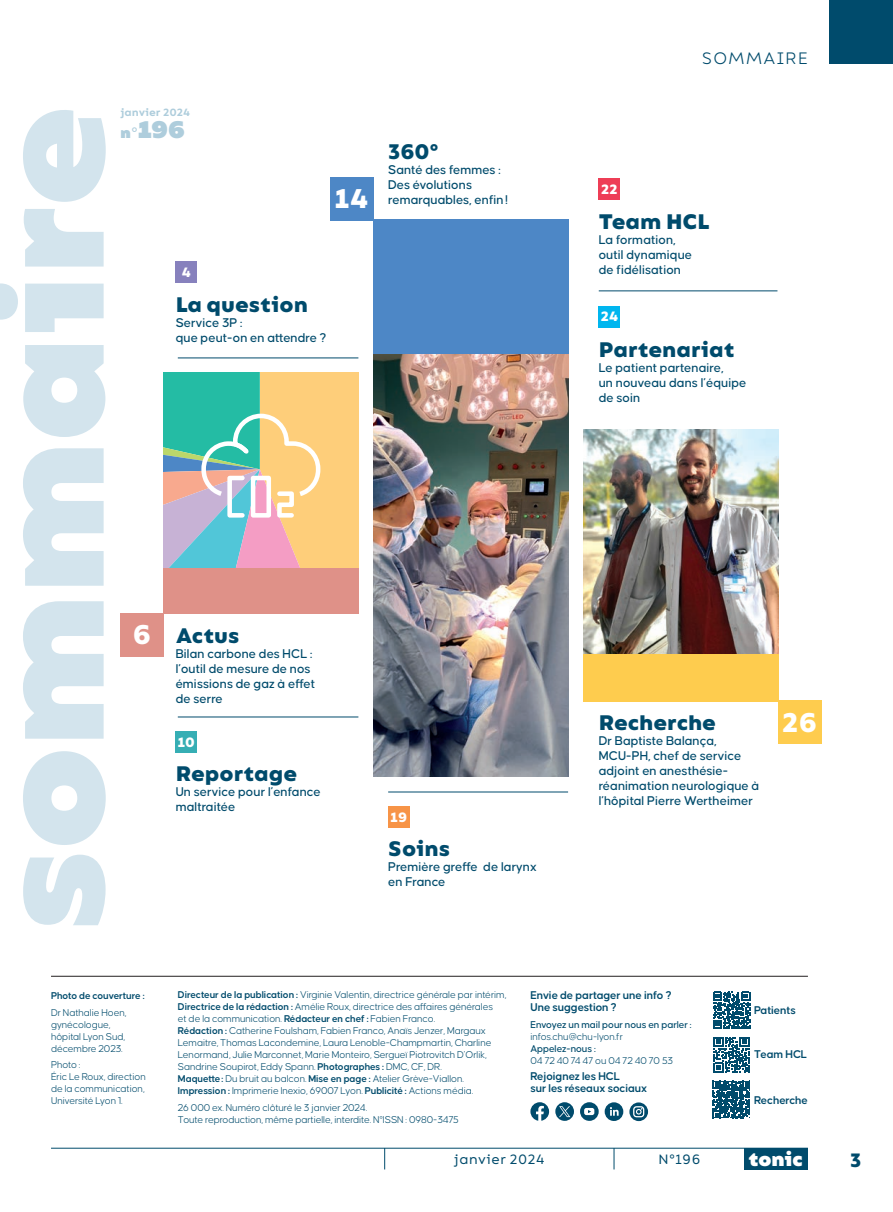
<style>
.page{position:relative;width:893px;height:1212px;background:#fff}
.page>*{position:absolute;margin:0;border:0;box-sizing:border-box;transform-origin:0 0}
.t1{font:700 27px "Bion";color:#fff}
.t2{font:900 24px "Bion";color:#aecddc}
.t3{font:700 21px "Bion";color:#004b6c}
.t4{font:800 19.2px "Bion";color:#fff}
.t5{font:700 19.2px "Bion";color:#004b6c}
.t6{font:16.5px "Bion";color:#004b6c}
.t7{font:500 13.5px/15px "Causten";color:#004b6c}
.t8{font:13.5px "Bion";color:#004b6c}
.t9{font:700 13.5px "Bion";letter-spacing:.015em;color:#fff}
.t10{font:600 12px/12px "Causten";letter-spacing:-.01em;color:#004b6c}
.t11{font:300 10.5px/12px "Causten";letter-spacing:-.01em;color:#004b6c}
.t12{font:500 10.5px "Causten";letter-spacing:-.01em;color:#004b6c}
.t13{font:600 10.5px "Causten";letter-spacing:-.01em;color:#004b6c}
.t14{font:600 10.5px "Bion";color:#aecddc}
.s1{font-size:15px}
.s2{font-weight:400;font-size:15px}
.s3{font-weight:600}
</style>
<div class="page">
<svg style="left:0;top:110px;width:106px;height:815px;fill:#d3e4ed"></svg>
<img style="left:373px;top:354px;width:195px;height:423px">
<div style="left:163px;top:568px;width:195px;height:45px;background:#df9188"></div>
<div style="left:373px;top:220px;width:195px;height:134px;background:#4d87c6"></div>
<img style="left:583px;top:429px;width:195px;height:225px">
<div style="left:583px;top:654px;width:195px;height:48px;background:#fecc4e"></div>
<hr style="left:178px;top:358px;width:180px;height:1px;background:#004b6c">
<hr style="left:599px;top:291px;width:178px;height:1px;background:#004b6c">
<hr style="left:388px;top:792px;width:180px;height:1px;background:#004b6c">
<hr style="left:51px;top:976px;width:757px;height:1px;background:#231f20">
<hr style="left:178px;top:717px;width:180px;height:1px;background:#004b6c">
<svg style="left:580px;top:1102px;width:19px;height:19px"></svg>
<svg style="left:530px;top:1102px;width:19px;height:19px"></svg>
<svg style="left:629px;top:1102px;width:19px;height:19px"></svg>
<svg style="left:605px;top:1102px;width:18px;height:19px"></svg>
<svg style="left:555px;top:1102px;width:19px;height:19px"></svg>
<div style="left:176px;top:261px;width:21px;height:21px;background:#8781bd"></div>
<div style="left:120px;top:613px;width:43px;height:43px;background:#df9188"></div>
<div style="left:176px;top:732px;width:21px;height:21px;background:#36aeb4"></div>
<div style="left:388px;top:807px;width:21px;height:21px;background:#f79447"></div>
<div style="left:330px;top:177px;width:43px;height:43px;background:#4d87c6"></div>
<div style="left:599px;top:178px;width:21px;height:22px;background:#ee3d56"></div>
<div style="left:599px;top:306px;width:21px;height:21px;background:#00b6ef"></div>
<div style="left:778px;top:701px;width:43px;height:43px;background:#fecc4e"></div>
<svg style="left:713px;top:992px;width:37px;height:37px"></svg>
<svg style="left:714px;top:1037px;width:36px;height:36px"></svg>
<svg style="left:713px;top:1081px;width:37px;height:37px"></svg>
<svg style="left:163px;top:372px;width:195px;height:196px;background:#b8c3a1"></svg>
<hr style="left:51px;top:1148px;width:757px;height:1px;background:#004b6c">
<div style="left:744px;top:1148px;width:64px;height:21px;background:#004b6c"></div>
<svg style="left:384px;top:1148px;width:1px;height:21px"></svg>
<svg style="left:614px;top:1148px;width:1px;height:21px"></svg>
<div style="left:829px;top:0;width:64px;height:64px;background:#004b6c"></div>
<p class="t14" style="left:120px;top:106px;width:71px">janvier 2024</p>
<h2 class="t2" style="left:120px;top:115px;width:66px"><span class="s1">n</span><span class="s2">°</span>196</h2>
<h1 class="t1" style="left:335px;top:183px;width:35px">14</h1>
<h3 class="t3" style="left:388px;top:140px;width:52px">360°</h3>
<p class="t7" style="left:388px;top:162px;width:122px">Santé des femmes :<br>Des évolutions remarquables, enfin!</p>
<p class="t9" style="left:182px;top:264px;width:11px">4</p>
<h3 class="t3" style="left:176px;top:292px;width:134px">La question</h3>
<p class="t7" style="left:176px;top:315px;width:152px">Service 3P :<br>que peut-on en attendre ?</p>
<p class="t9" style="left:601px;top:181px;width:18px">22</p>
<h3 class="t6" style="left:702px;top:49px;width:108px">SOMMAIRE</h3>
<h3 class="t3" style="left:599px;top:209px;width:112px">Team HCL</h3>
<p class="t7" style="left:599px;top:232px;width:95px">La formation, outil dynamique de fidélisation</p>
<p class="t9" style="left:601px;top:309px;width:19px">24</p>
<h3 class="t3" style="left:599px;top:337px;width:137px">Partenariat</h3>
<p class="t7" style="left:599px;top:360px;width:149px">Le patient partenaire,<br>un nouveau dans l’équipe de soin</p>
<h1 class="t1" style="left:133px;top:619px;width:20px">6</h1>
<h3 class="t3" style="left:176px;top:623px;width:65px">Actus</h3>
<p class="t7" style="left:176px;top:646px;width:141px">Bilan carbone des HCL : l’outil de mesure de nos émissions de gaz à effet de serre</p>
<p class="t9" style="left:178px;top:735px;width:19px">10</p>
<h3 class="t3" style="left:176px;top:761px;width:123px">Reportage</h3>
<p class="t7" style="left:176px;top:784px;width:147px">Un service pour l’enfance maltraitée</p>
<p class="t9" style="left:390px;top:810px;width:18px">19</p>
<h3 class="t3" style="left:388px;top:836px;width:64px">Soins</h3>
<p class="t7" style="left:388px;top:859px;width:150px">Première greffe de larynx en France</p>
<h3 class="t3" style="left:599px;top:711px;width:119px">Recherche</h3>
<p class="t7" style="left:599px;top:733px;width:162px">Dr Baptiste Balança,<br>MCU-PH, chef de service adjoint en anesthésie&shy;réanimation neurologique à l’hôpital Pierre Wertheimer</p>
<h1 class="t1" style="left:782px;top:707px;width:36px">26</h1>
<p class="t13" style="left:51px;top:990px;width:95px">Photo de couverture :</p>
<p class="t11" style="left:51px;top:1006px;width:77px">Dr Nathalie Hoen, gynécologue, hôpital Lyon Sud, décembre 2023.</p>
<p class="t11" style="left:51px;top:1058px;width:96px">Photo :<br>Éric Le Roux, direction de la communication,<br>Université Lyon 1.</p>
<p class="t11" style="left:178px;top:989px;width:330px"><span class="s3">Directeur de la publication :</span> Virginie Valentin, directrice générale par intérim, <span class="s3">Directrice de la rédaction :</span> Amélie Roux, directrice des affaires générales<br>et de la communication. <span class="s3">Rédacteur en chef :</span> Fabien Franco.<br><span class="s3">Rédaction :</span> Catherine Foulsham, Fabien Franco, Anaïs Jenzer, Margaux Lemaitre, Thomas Lacondemine, Laura Lenoble-Champmartin, Charline Lenormand, Julie Marconnet, Marie Monteiro, Sergueï Piotrovitch D’Orlik, Sandrine Soupirot, Eddy Spann. <span class="s3">Photographes :</span> DMC, CF, DR.<br><span class="s3">Maquette:</span> Du bruit au balcon. <span class="s3">Mise en page :</span> Atelier Grève-Viallon.<br><span class="s3">Impression :</span> Imprimerie Inexio, 69007 Lyon. <span class="s3">Publicité :</span> Actions média.</p>
<p class="t11" style="left:178px;top:1101px;width:282px">26 000 ex. Numéro clôturé le 3 janvier 2024.<br>Toute reproduction, même partielle, interdite. N°ISSN : 0980-3475</p>
<p class="t10" style="left:530px;top:989px;width:143px">Envie de partager une info ?<br>Une suggestion ?</p>
<p class="t12" style="left:530px;top:1018px;width:163px">Envoyez un mail pour nous en parler :</p>
<p class="t11" style="left:530px;top:1030px;width:94px">infos.chu@chu-lyon.fr</p>
<p class="t12" style="left:530px;top:1042px;width:67px">Appelez-nous :</p>
<p class="t11" style="left:530px;top:1054px;width:144px">04 72 40 74 47 ou 04 72 40 70 53</p>
<p class="t10" style="left:530px;top:1070px;width:118px">Rejoignez les HCL<br>sur les réseaux sociaux</p>
<p class="t10" style="left:754px;top:1004px;width:43px">Patients</p>
<p class="t10" style="left:754px;top:1047px;width:55px">Team HCL</p>
<p class="t10" style="left:754px;top:1093px;width:55px">Recherche</p>
<p class="t8" style="left:454px;top:1152px;width:92px">janvier 2024</p>
<p class="t8" style="left:658px;top:1152px;width:44px">N°196</p>
<h3 class="t4" style="left:748px;top:1148px;width:56px">tonic</h3>
<h3 class="t5" style="left:850px;top:1149px;width:13px">3</h3>
</div>
